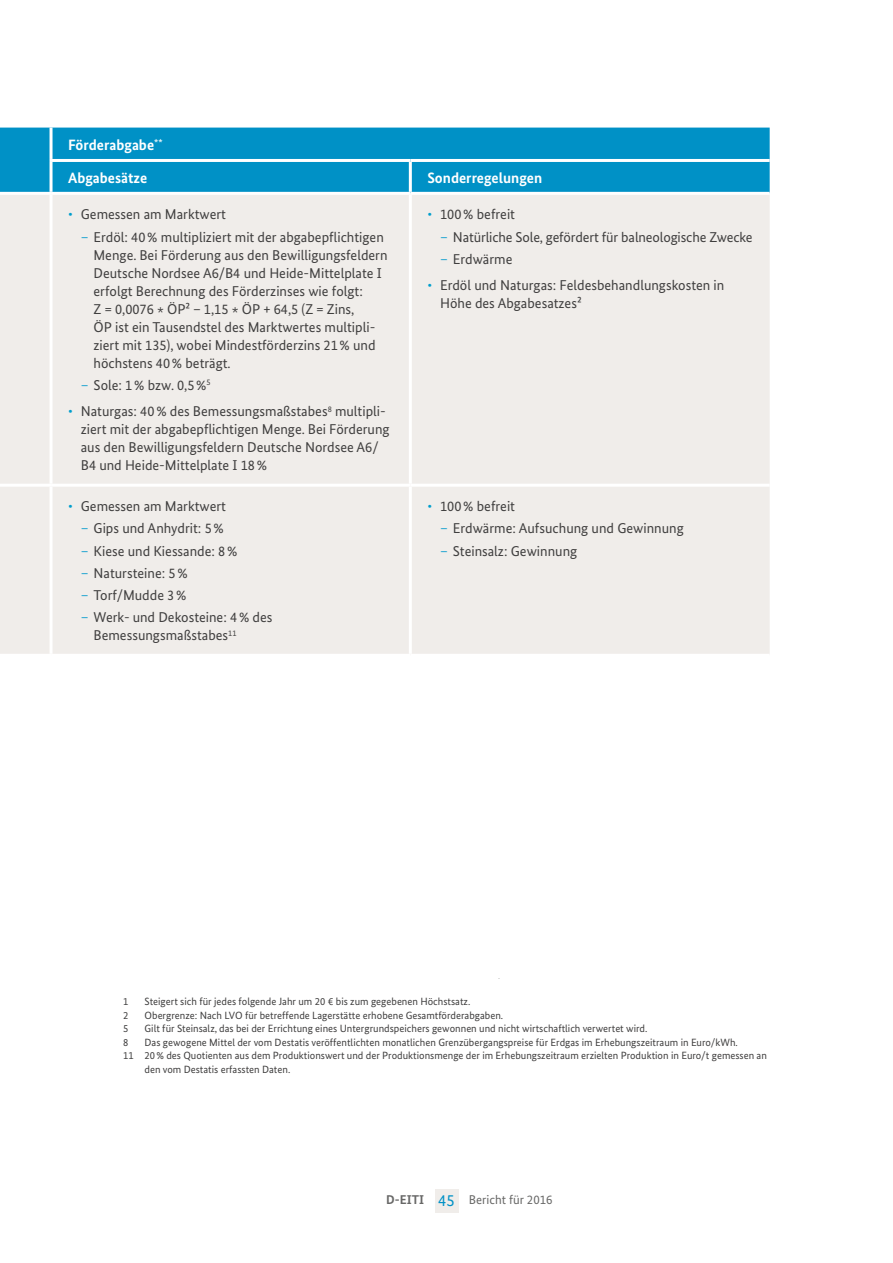
<style>
.page{position:relative;width:893px;height:1263px;background:#fff}
.page>*{position:absolute;margin:0;border:0;box-sizing:border-box;transform-origin:0 0}
.t1{font:700 15px/32.8px "Bundes Sans";color:#fff}
.t2{font:14.25px/18px "Bundes Sans";color:#403f3f}
.t3{font:12.75px "Bundes Sans";color:#686867}
.t4{font:10.5px "Bundes Sans";color:#403f3f}
.s1{color:#009ecd}
.s2{color:#1aa2d0}
.s3{font-weight:700}
.s4{font-size:16.5px;color:#0091c6}
</style>
<div class="page">
<div style="left:435px;top:1189px;width:24px;height:24px;background:#f0edea"></div>
<div style="left:0;top:128px;width:770px;height:64px;background:#0091c6"></div>
<div style="left:0;top:195px;width:770px;height:459px;background:#f0edea"></div>
<hr style="left:410px;top:159px;width:360px;height:3px;background:#fff">
<hr style="left:0;top:484px;width:51px;height:3px;background:#fff">
<hr style="left:51px;top:484px;width:359px;height:3px;background:#fff">
<hr style="left:410px;top:484px;width:360px;height:3px;background:#fff">
<hr style="left:50px;top:128px;width:3px;height:31px;background:#fff">
<hr style="left:50px;top:162px;width:3px;height:30px;background:#fff">
<hr style="left:50px;top:195px;width:3px;height:289px;background:#fff">
<hr style="left:50px;top:487px;width:3px;height:167px;background:#fff">
<hr style="left:409px;top:195px;width:3px;height:289px;background:#fff">
<hr style="left:409px;top:487px;width:3px;height:167px;background:#fff">
<hr style="left:409px;top:162px;width:3px;height:30px;background:#fff">
<hr style="left:50px;top:159px;width:360px;height:3px;background:#fff">
<p class="t1" style="left:68px;top:128px;width:96px">Förderabgabe<sup>**<br></sup>Abgabesätze</p>
<p class="t2" style="left:68px;top:205px;width:160px"><span class="s1">•</span> Gemessen am Marktwert</p>
<p class="t2" style="left:94px;top:227px;width:296px;text-indent:-13px"><span class="s2">–</span> Erdöl: 40% multipliziert mit der abgabepflichtigen Menge. Bei Förderung aus den Bewilligungsfeldern Deutsche Nordsee A6/B4 und Heide-Mittelplate I erfolgt Berechnung des Förderzinses wie folgt:<br>Z = 0,0076 * ÖP² – 1,15 * ÖP + 64,5 (Z = Zins,<br>ÖP ist ein Tausendstel des Marktwertes multipli&shy;ziert mit 135), wobei Mindestförderzins 21% und höchstens 40% beträgt.</p>
<p class="t2" style="left:81px;top:376px;width:131px"><span class="s2">–</span> Sole: 1% bzw. 0,5%<sup>5</sup></p>
<p class="t2" style="left:81px;top:402px;width:310px;text-indent:-13px"><span class="s1">•</span> Naturgas: 40% des Bemessungsmaßstabes<sup>8</sup> multipli&shy;ziert mit der abgabepflichtigen Menge. Bei Förderung aus den Bewilligungsfeldern Deutsche Nordsee A6/ B4 und Heide-Mittelplate I 18%</p>
<p class="t2" style="left:68px;top:497px;width:160px"><span class="s1">•</span> Gemessen am Marktwert</p>
<p class="t2" style="left:81px;top:519px;width:145px"><span class="s2">–</span> Gips und Anhydrit: 5%</p>
<p class="t2" style="left:81px;top:542px;width:158px"><span class="s2">–</span> Kiese und Kiessande: 8%</p>
<p class="t2" style="left:81px;top:564px;width:108px"><span class="s2">–</span> Natursteine: 5%</p>
<p class="t2" style="left:81px;top:586px;width:107px"><span class="s2">–</span> Torf/Mudde 3%</p>
<p class="t2" style="left:94px;top:608px;width:180px;text-indent:-13px"><span class="s2">–</span> Werk- und Dekosteine: 4% des<br>Bemessungsmaßstabes<sup>11</sup></p>
<p class="t1" style="left:427px;top:161px;width:116px">Sonderregelungen</p>
<p class="t2" style="left:427px;top:205px;width:89px"><span class="s1">•</span> 100% befreit</p>
<p class="t2" style="left:440px;top:227px;width:314px"><span class="s2">–</span> Natürliche Sole, gefördert für balneologische Zwecke</p>
<p class="t2" style="left:440px;top:250px;width:74px"><span class="s2">–</span> Erdwärme</p>
<p class="t2" style="left:440px;top:276px;width:286px;text-indent:-13px"><span class="s1">•</span> Erdöl und Naturgas: Feldesbehandlungskosten in<br>Höhe des Abgabesatzes²</p>
<p class="t2" style="left:427px;top:497px;width:89px"><span class="s1">•</span> 100% befreit</p>
<p class="t2" style="left:440px;top:519px;width:245px"><span class="s2">–</span> Erdwärme: Aufsuchung und Gewinnung</p>
<p class="t2" style="left:440px;top:542px;width:139px"><span class="s2">–</span> Steinsalz: Gewinnung</p>
<p class="t4" style="left:123px;top:995px;width:7px">1</p>
<p class="t4" style="left:145px;top:995px;width:327px">Steigert sich für jedes folgende Jahr um 20 € bis zum gegebenen Höchstsatz.</p>
<p class="t4" style="left:123px;top:1009px;width:7px">2</p>
<p class="t4" style="left:145px;top:1009px;width:360px">Obergrenze: Nach LVO für betreffende Lagerstätte erhobene Gesamtförderabgaben.</p>
<p class="t4" style="left:123px;top:1022px;width:7px">5</p>
<p class="t4" style="left:145px;top:1022px;width:504px">Gilt für Steinsalz, das bei der Errichtung eines Untergrundspeichers gewonnen und nicht wirtschaftlich verwertet wird.</p>
<p class="t4" style="left:123px;top:1036px;width:7px">8</p>
<p class="t4" style="left:145px;top:1036px;width:595px">Das gewogene Mittel der vom Destatis veröffentlichten monatlichen Grenzübergangspreise für Erdgas im Erhebungszeitraum in Euro/kWh.</p>
<p class="t4" style="left:123px;top:1049px;width:645px">11 20% des Quotienten aus dem Produktionswert und der Produktionsmenge der im Erhebungszeitraum erzielten Produktion in Euro/t gemessen an</p>
<p class="t4" style="left:145px;top:1063px;width:147px">den vom Destatis erfassten Daten.</p>
<p class="t3" style="left:386px;top:1192px;width:168px"><span class="s3">D-EITI</span> <span class="s4">45</span> Bericht für 2016</p>
</div>
